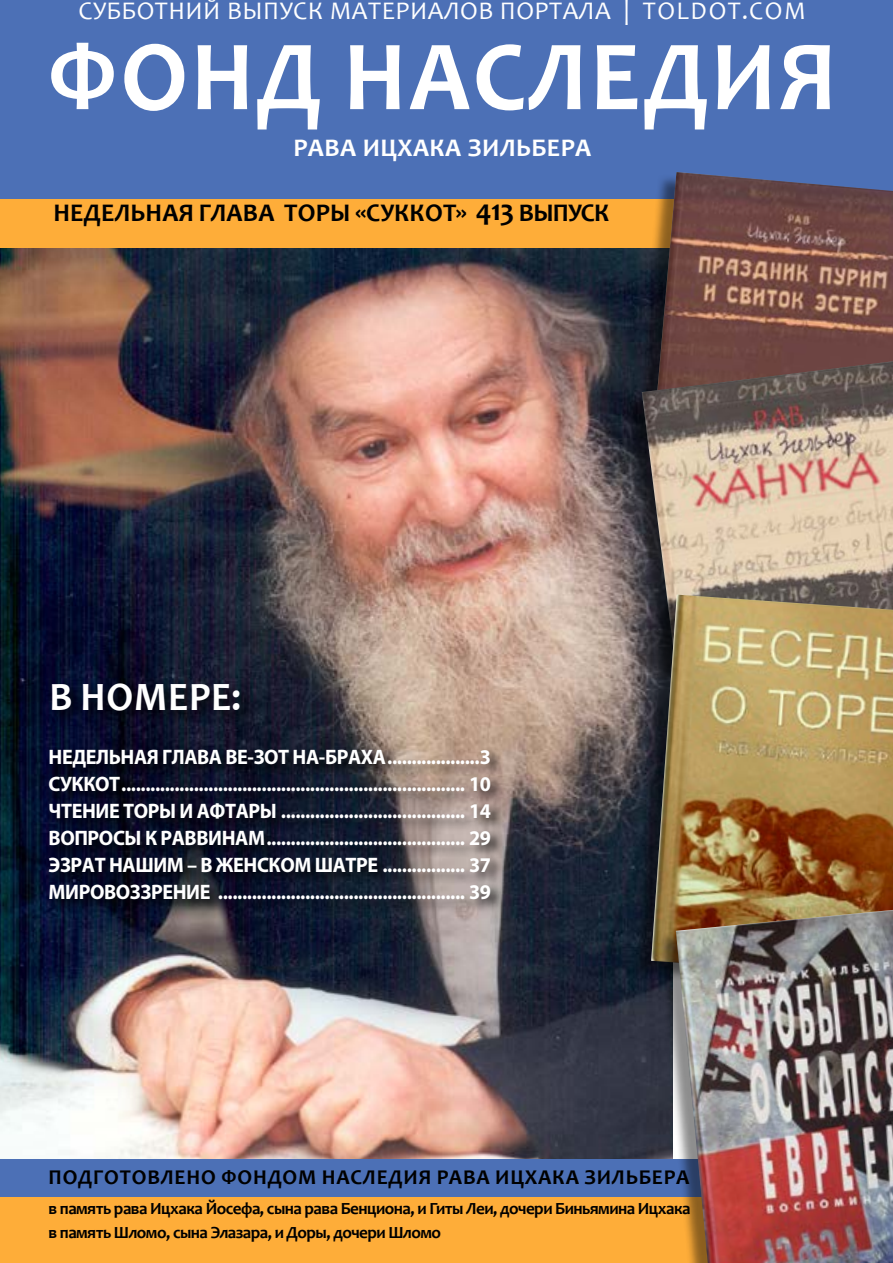
<style>
.page{position:relative;width:893px;height:1263px;background:#fff}
.page>*{position:absolute;margin:0;border:0;box-sizing:border-box;transform-origin:0 0}
.t1{font:700 100.5px "Candara";letter-spacing:.03em;color:#fff;scale:.96 1}
.t2{font:700 40.5px "Candara";letter-spacing:.02em;color:#fff;scale:.95 1}
.t3{font:25.5px "Candara";letter-spacing:.02em;color:#fff}
.t4{font:700 25.5px "Candara";letter-spacing:.01em;color:#000}
.t5{font:700 25.5px "Candara";letter-spacing:.02em;color:#fff}
.t6{font:700 21.15px "Candara";letter-spacing:.04em;color:#000}
.t7{font:700 21px/27px "Myriad Pro";letter-spacing:-.02em;color:#fff;text-align:justify;scale:.96 1}
.t8{font:700 17.1px/24px "Candara";letter-spacing:-.03em;color:#000}
.s1{font-size:30px}
</style>
<div class="page">
<img style="left:0;top:249px;width:656px;height:1014px">
<div style="left:0;top:0;width:893px;height:247px;background:#4c70b6"></div>
<div style="left:0;top:1160px;width:893px;height:102px;background:#fead39"></div>
<div style="left:0;top:199px;width:893px;height:49px;background:#fead39"></div>
<div style="left:634px;top:174px;width:259px;height:295px;background:#000;opacity:.45"></div>
<img style="left:654px;top:172px;width:239px;height:189px">
<div style="left:622px;top:363px;width:271px;height:318px;background:#000;opacity:.45"></div>
<img style="left:642px;top:361px;width:251px;height:235px">
<div style="left:632px;top:596px;width:261px;height:399px;background:#000;opacity:.45"></div>
<img style="left:651px;top:595px;width:242px;height:383px">
<div style="left:0;top:1159px;width:893px;height:38px;background:#4c70b6"></div>
<div style="left:656px;top:909px;width:237px;height:354px;background:#000;opacity:.45"></div>
<img style="left:676px;top:910px;width:217px;height:353px">
<div style="left:48px;top:683px;width:456px;height:230px;background:#000;opacity:.75"></div>
<p class="t3" style="left:79px;top:-5px;width:729px">СУББОТНИЙ ВЫПУСК МАТЕРИАЛОВ ПОРТАЛА | TOLDOT.COM</p>
<h1 class="t1" style="left:48px;top:13px;width:823px">ФОНД НАСЛЕДИЯ</h1>
<p class="t5" style="left:294px;top:131px;width:299px">РАВА ИЦХАКА ЗИЛЬБЕРА</p>
<p class="t4" style="left:53px;top:197px;width:557px">НЕДЕЛЬНАЯ ГЛАВА ТОРЫ «СУККОТ» <span class="s1">413</span> ВЫПУСК</p>
<h2 class="t2" style="left:49px;top:671px;width:203px">В НОМЕРЕ:</h2>
<p class="t7" style="left:49px;top:744px;width:462px">НЕДЕЛЬНАЯ ГЛАВА ВЕ-ЗОТ HА-БРАХА...................3<br>СУККОТ....................................................................... 10<br>ЧТЕНИЕ ТОРЫ И АФТАРЫ ...................................... 14<br>ВОПРОСЫ К РАВВИНАМ......................................... 29<br>ЭЗРАТ НАШИМ – В ЖЕНСКОМ ШАТРЕ ................. 37<br>МИРОВОЗЗРЕНИЕ ................................................... 39</p>
<p class="t6" style="left:49px;top:1164px;width:642px">ПОДГОТОВЛЕНО ФОНДОМ НАСЛЕДИЯ РАВА ИЦХАКА ЗИЛЬБЕРА</p>
<p class="t8" style="left:49px;top:1196px;width:644px">в память рава Ицхака Йосефа, сына рава Бенциона, и Гиты Леи, дочери Биньямина Ицхака в память Шломо, сына Элазара, и Доры, дочери Шломо</p>
</div>
